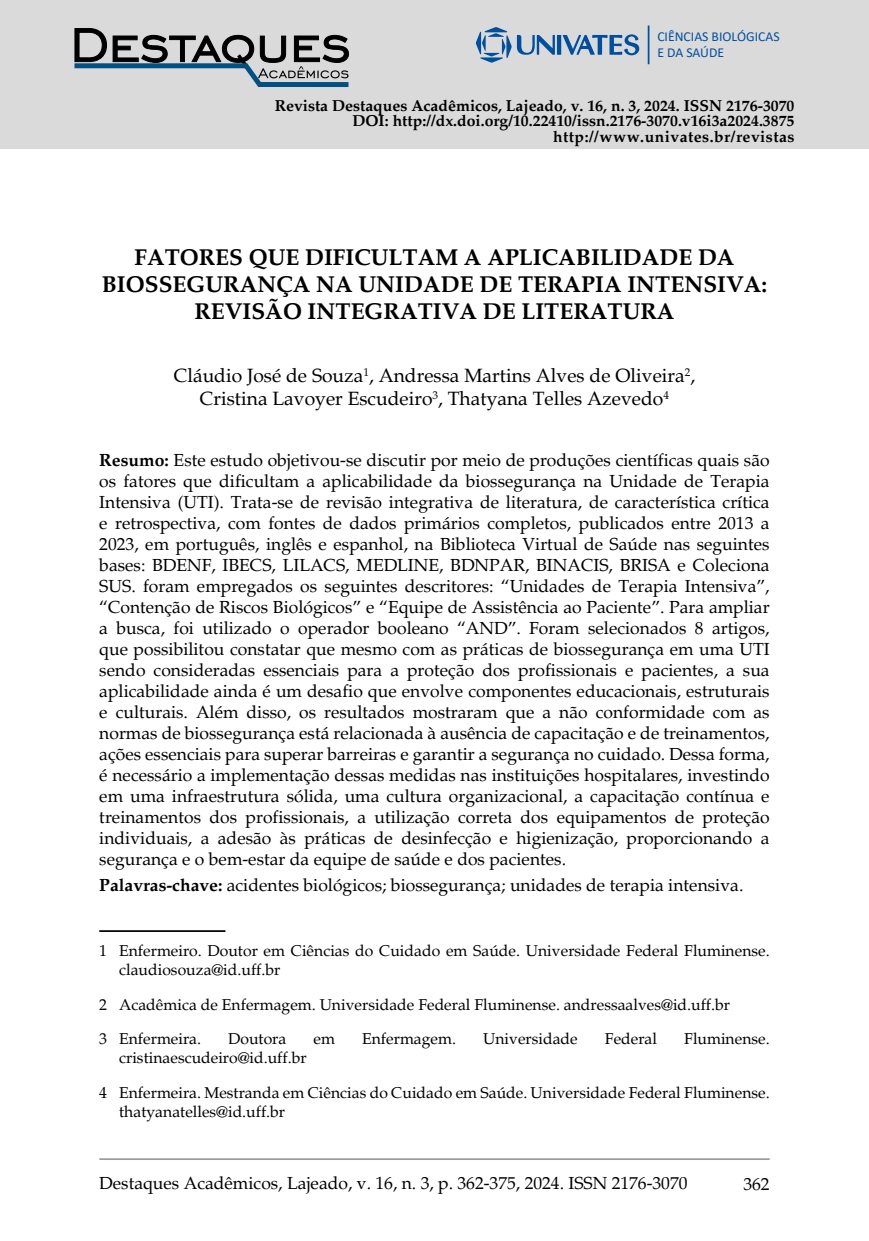
<style>
.page{position:relative;width:869px;height:1241px;background:#fff}
.page>*{position:absolute;margin:0;border:0;box-sizing:border-box;transform-origin:0 0}
.t1{font:700 22.75px/27.3px "Palatino";color:#000;text-align:center}
.t2{font:19.25px/23.1px "Palatino";color:#000;text-align:center}
.t3{font:17.5px/21px "Palatino";color:#000;text-align:justify}
.t4{font:15.75px/18.9px "Palatino";color:#000}
.t5{font:700 15.75px/15.8px "Palatino";color:#000;text-align:right}
.t6{font:13.65px/16.4px "Calibri";color:#004f9f}
.s1{font-weight:700}
</style>
<div class="page">
<hr style="left:99px;top:1157px;width:670px;height:2px;background:#9c9da2">
<div style="left:0;top:0;width:868px;height:149px;background:#dadada"></div>
<div style="left:556px;top:35px;width:5px;height:20px;background:#004f9f"></div>
<svg style="left:562px;top:34px;width:77px;height:21px"></svg>
<svg style="left:476px;top:27px;width:78px;height:36px"></svg>
<hr style="left:647px;top:25px;width:2px;height:39px;background:#004f9f">
<svg style="left:74px;top:28px;width:275px;height:59px"></svg>
<hr style="left:99px;top:930px;width:126px;height:1px;background:#000">
<p class="t6" style="left:657px;top:28px;width:124px">CIÊNCIAS BIOLÓGICAS<br>E DA SAÚDE</p>
<p class="t5" style="left:274px;top:98px;width:521px">Revista Destaques Acadêmicos, Lajeado, v. 16, n. 3, 2024. ISSN 2176-3070<br>DOI: http://dx.doi.org/10.22410/issn.2176-3070.v16i3a2024.3875 http://www.univates.br/revistas</p>
<h1 class="t1" style="left:102px;top:243px;width:666px">FATORES QUE DIFICULTAM A APLICABILIDADE DA<br>BIOSSEGURANÇA NA UNIDADE DE TERAPIA INTENSIVA:<br>REVISÃO INTEGRATIVA DE LITERATURA</h1>
<p class="t2" style="left:174px;top:364px;width:522px">Cláudio José de Souza<sup>1</sup>, Andressa Martins Alves de Oliveira<sup>2</sup>,<br>Cristina Lavoyer Escudeiro<sup>3</sup>, Thatyana Telles Azevedo<sup>4</sup></p>
<p class="t3" style="left:99px;top:449px;width:671px"><span class="s1">Resumo:</span> Este estudo objetivou-se discutir por meio de produções científicas quais são os fatores que dificultam a aplicabilidade da biossegurança na Unidade de Terapia Intensiva (UTI). Trata-se de revisão integrativa de literatura, de característica crítica e retrospectiva, com fontes de dados primários completos, publicados entre 2013 a 2023, em português, inglês e espanhol, na Biblioteca Virtual de Saúde nas seguintes bases: BDENF, IBECS, LILACS, MEDLINE, BDNPAR, BINACIS, BRISA e Coleciona SUS. foram empregados os seguintes descritores: “Unidades de Terapia Intensiva”, “Contenção de Riscos Biológicos” e “Equipe de Assistência ao Paciente”. Para ampliar a busca, foi utilizado o operador booleano “AND”. Foram selecionados 8 artigos, que possibilitou constatar que mesmo com as práticas de biossegurança em uma UTI sendo consideradas essenciais para a proteção dos profissionais e pacientes, a sua aplicabilidade ainda é um desafio que envolve componentes educacionais, estruturais e culturais. Além disso, os resultados mostraram que a não conformidade com as normas de biossegurança está relacionada à ausência de capacitação e de treinamentos, ações essenciais para superar barreiras e garantir a segurança no cuidado. Dessa forma, é necessário a implementação dessas medidas nas instituições hospitalares, investindo em uma infraestrutura sólida, uma cultura organizacional, a capacitação contínua e treinamentos dos profissionais, a utilização correta dos equipamentos de proteção individuais, a adesão às práticas de desinfecção e higienização, proporcionando a segurança e o bem-estar da equipe de saúde e dos pacientes.</p>
<p class="t3" style="left:99px;top:874px;width:645px"><span class="s1">Palavras-chave:</span> acidentes biológicos; biossegurança; unidades de terapia intensiva.</p>
<p class="t4" style="left:119px;top:941px;width:651px;text-indent:-20px">1 Enfermeiro. Doutor em Ciências do Cuidado em Saúde. Universidade Federal Fluminense. claudiosouza@id.uff.br</p>
<p class="t4" style="left:99px;top:994px;width:632px">2 Acadêmica de Enfermagem. Universidade Federal Fluminense. andressaalves@id.uff.br</p>
<p class="t4" style="left:99px;top:1029px;width:103px">3 Enfermeira.</p>
<p class="t4" style="left:228px;top:1029px;width:60px">Doutora</p>
<p class="t4" style="left:313px;top:1029px;width:23px">em</p>
<p class="t4" style="left:362px;top:1029px;width:95px">Enfermagem.</p>
<p class="t4" style="left:483px;top:1029px;width:96px">Universidade</p>
<p class="t4" style="left:604px;top:1029px;width:54px">Federal</p>
<p class="t4" style="left:684px;top:1029px;width:87px">Fluminense.</p>
<p class="t4" style="left:119px;top:1048px;width:189px">cristinaescudeiro@id.uff.br</p>
<p class="t4" style="left:119px;top:1083px;width:651px;text-indent:-20px">4 Enfermeira. Mestranda em Ciências do Cuidado em Saúde. Universidade Federal Fluminense. thatyanatelles@id.uff.br</p>
<p class="t3" style="left:99px;top:1172px;width:589px">Destaques Acadêmicos, Lajeado, v. 16, n. 3, p. 362-375, 2024. ISSN 2176-3070</p>
<p class="t3" style="left:743px;top:1173px;width:28px">362</p>
</div>
